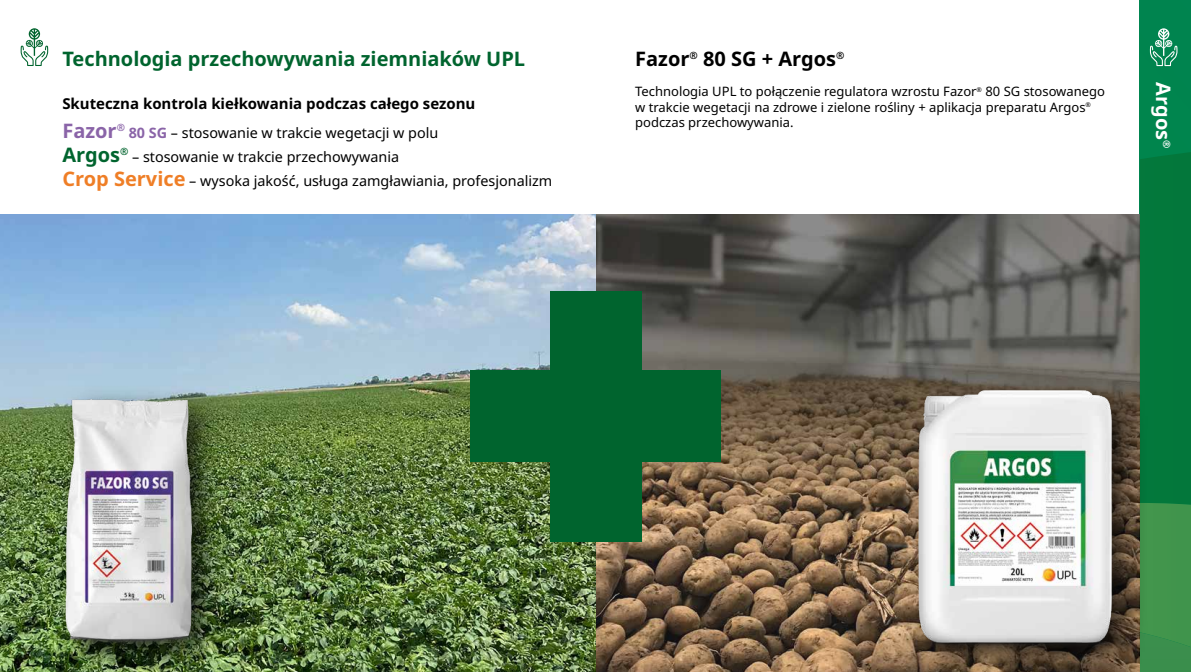
<style>
.page{position:relative;width:1191px;height:672px;background:#fff}
.page>*{position:absolute;margin:0;border:0;box-sizing:border-box;transform-origin:0 0}
.t1{font:700 20px "Noto Sans";color:#00642e}
.t2{font:700 20px "Noto Sans";color:#000}
.t3{font:700 20px "Noto Sans";color:#fff}
.t4{font:700 20px "Noto Sans";color:#8a64a8}
.t5{font:700 15px "Noto Sans";color:#000}
.t6{font:14.4px/24px "Noto Sans";color:#000}
.t7{font:13px/15.6px "Noto Sans";color:#000}
.s1{font-weight:700;color:#8a64a8}
.s2{font-weight:700;font-size:20px;color:#ef7e26}
</style>
<div class="page">
<svg style="left:21px;top:28px;width:27px;height:38px"></svg>
<svg style="left:1140px;top:0;width:51px;height:672px;background:#108145"></svg>
<img style="left:0;top:214px;width:1140px;height:458px">
<div style="left:549px;top:291px;width:92px;height:250px;background:#00642e"></div>
<div style="left:470px;top:370px;width:250px;height:92px;background:#00642e"></div>
<div style="left:53px;top:386px;width:175px;height:286px;background:#000;opacity:.75"></div>
<img style="left:34px;top:377px;width:188px;height:289px">
<img style="left:874px;top:358px;width:282px;height:314px">
<h1 class="t1" style="left:62px;top:45px;width:464px">Technologia przechowywania ziemniaków UPL</h1>
<p class="t5" style="left:62px;top:93px;width:414px">Skuteczna kontrola kiełkowania podczas całego sezonu</p>
<h1 class="t4" style="left:62px;top:117px;width:64px">Fazor<sup>®</sup></h1>
<p class="t6" style="left:129px;top:121px;width:311px"><span class="s1">80 SG</span> – stosowanie w trakcie wegetacji w polu</p>
<h1 class="t1" style="left:62px;top:141px;width:67px">Argos<sup>®</sup></h1>
<p class="t6" style="left:62px;top:145px;width:491px;text-indent:70px">– stosowanie w trakcie przechowywania<br><span class="s2">Crop Service</span> – wysoka jakość, usługa zamgławiania, profesjonalizm</p>
<h1 class="t2" style="left:635px;top:45px;width:211px">Fazor<sup>®</sup> 80 SG + Argos<sup>®</sup></h1>
<p class="t7" style="left:635px;top:84px;width:471px">Technologia UPL to połączenie regulatora wzrostu Fazor<sup>®</sup> 80 SG stosowanego w trakcie wegetacji na zdrowe i zielone rośliny + aplikacja preparatu Argos<sup>® </sup>podczas przechowywania.</p>
<h1 class="t3" style="left:1177px;top:82px;width:67px;rotate:90deg">Argos<sup>®</sup></h1>
</div>
